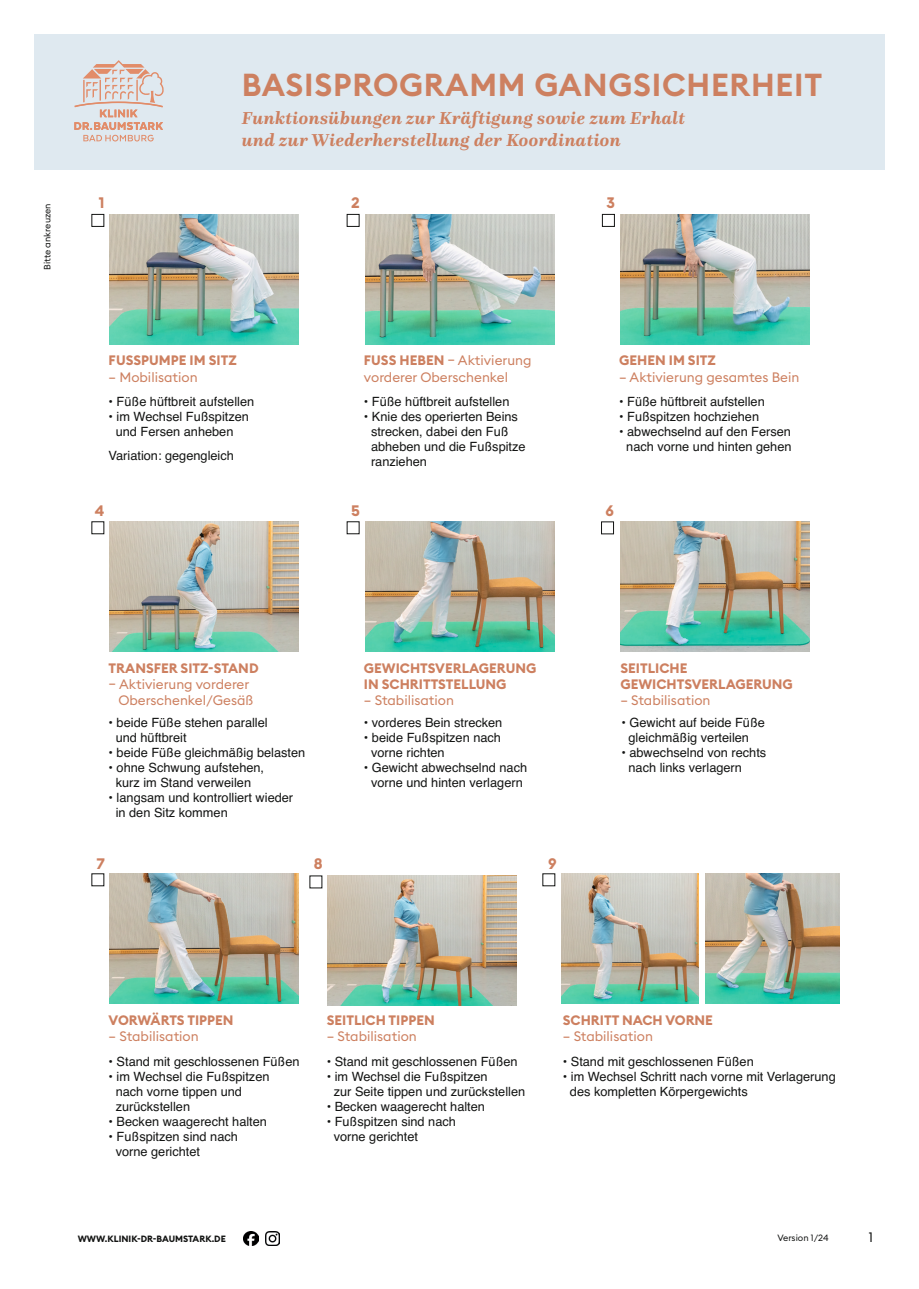
<style>
.page{position:relative;width:919px;height:1289px;background:#fff}
.page>*{position:absolute;margin:0;border:0;box-sizing:border-box;transform-origin:0 0}
._01_Bold_28pt{font:600 31.35px "Euclid Square";letter-spacing:.025em;color:#cd8060}
._01_Bold_28pt-2{font:italic 700 18px "Questa";letter-spacing:.025em;color:#cd8060}
.t1{font:700 15px "Euclid Square";color:#cd8060}
.t2{font:13.5px/16.2px "Euclid Square";color:#cd8060}
.t3{font:700 13.5px "Euclid Square";color:#cd8060}
.t4{font:13.5px "Euclid Square";color:#131413}
.t5{font:12.75px/15px "Helvetica";color:#131413}
.t6{font:700 9px "Euclid Square";color:#131413}
.t7{font:9px "Euclid Square";color:#131413}
.s1{font-weight:700}
</style>
<div class="page">
<div style="left:34px;top:34px;width:850px;height:136px;background:#dfe9f0"></div>
<svg style="left:74px;top:60px;width:90px;height:81px"></svg>
<img style="left:265px;top:1231px;width:14px;height:14px">
<img style="left:244px;top:1231px;width:14px;height:14px">
<img style="left:110px;top:214px;width:189px;height:130px">
<img style="left:110px;top:521px;width:189px;height:130px">
<img style="left:110px;top:873px;width:189px;height:130px">
<img style="left:365px;top:214px;width:189px;height:130px">
<img style="left:365px;top:521px;width:189px;height:130px">
<img style="left:620px;top:214px;width:189px;height:130px">
<img style="left:561px;top:873px;width:137px;height:130px">
<div style="left:91px;top:214px;width:13px;height:13px;border:1px solid #131413"></div>
<div style="left:347px;top:214px;width:12px;height:13px;border:1px solid #131413"></div>
<div style="left:602px;top:214px;width:12px;height:13px;border:1px solid #131413"></div>
<img style="left:620px;top:521px;width:189px;height:130px">
<div style="left:601px;top:521px;width:13px;height:13px;border:1px solid #131413"></div>
<img style="left:328px;top:875px;width:189px;height:130px">
<img style="left:705px;top:873px;width:134px;height:130px">
<p class="t7" style="left:42px;top:270px;width:68px;rotate:-90deg">Bitte ankreuzen</p>
<p class="_01_Bold_28pt" style="left:242px;top:64px;width:582px">BASISPROGRAMM GANGSICHERHEIT</p>
<p class="_01_Bold_28pt-2" style="left:242px;top:107px;width:444px">Funktionsübungen zur Kräftigung sowie zum Erhalt</p>
<p class="_01_Bold_28pt-2" style="left:242px;top:129px;width:380px">und zur Wiederherstellung der Koordination</p>
<p class="t1" style="left:99px;top:193px;width:7px">1</p>
<p class="t1" style="left:351px;top:193px;width:10px">2</p>
<p class="t1" style="left:606px;top:193px;width:10px">3</p>
<p class="t3" style="left:109px;top:352px;width:130px">FUSSPUMPE IM SITZ</p>
<p class="t2" style="left:109px;top:369px;width:90px">– Mobilisation</p>
<p class="t2" style="left:364px;top:352px;width:169px"><span class="s1">FUSS HEBEN</span> – Aktivierung vorderer Oberschenkel</p>
<p class="t3" style="left:619px;top:352px;width:98px">GEHEN IM SITZ</p>
<p class="t2" style="left:619px;top:369px;width:182px">– Aktivierung gesamtes Bein</p>
<p class="t5" style="left:109px;top:394px;width:147px">• Füße hüftbreit aufstellen</p>
<p class="t5" style="left:109px;top:409px;width:142px">• im Wechsel Fußspitzen</p>
<p class="t5" style="left:116px;top:424px;width:119px">und Fersen anheben</p>
<p class="t5" style="left:109px;top:448px;width:127px">Variation: gegengleich</p>
<p class="t5" style="left:364px;top:394px;width:147px">• Füße hüftbreit aufstellen</p>
<p class="t5" style="left:364px;top:409px;width:155px">• Knie des operierten Beins</p>
<p class="t5" style="left:371px;top:424px;width:139px">strecken, dabei den Fuß</p>
<p class="t5" style="left:371px;top:439px;width:156px">abheben und die Fußspitze ranziehen</p>
<p class="t5" style="left:619px;top:394px;width:147px">• Füße hüftbreit aufstellen</p>
<p class="t5" style="left:619px;top:409px;width:141px">• Fußspitzen hochziehen</p>
<p class="t5" style="left:619px;top:424px;width:174px;text-align:center">• abwechselnd auf den Fersen nach vorne und hinten gehen</p>
<p class="t1" style="left:95px;top:501px;width:11px">4</p>
<p class="t1" style="left:351px;top:501px;width:10px">5</p>
<p class="t1" style="left:605px;top:501px;width:10px">6</p>
<p class="t3" style="left:109px;top:659px;width:151px">TRANSFER SITZ-STAND</p>
<p class="t2" style="left:109px;top:676px;width:142px">– Aktivierung vorderer</p>
<p class="t2" style="left:118px;top:692px;width:136px">Oberschenkel/Gesäß</p>
<p class="t5" style="left:109px;top:715px;width:160px">• beide Füße stehen parallel</p>
<p class="t5" style="left:116px;top:730px;width:72px">und hüftbreit</p>
<p class="t5" style="left:109px;top:745px;width:198px">• beide Füße gleichmäßig belasten</p>
<p class="t5" style="left:109px;top:760px;width:157px">• ohne Schwung aufstehen,</p>
<p class="t5" style="left:116px;top:775px;width:137px">kurz im Stand verweilen</p>
<p class="t5" style="left:109px;top:790px;width:186px">• langsam und kontrolliert wieder</p>
<p class="t5" style="left:116px;top:805px;width:113px">in den Sitz kommen</p>
<p class="t1" style="left:96px;top:853px;width:10px">7</p>
<p class="t1" style="left:314px;top:853px;width:10px">8</p>
<p class="t3" style="left:364px;top:659px;width:174px">GEWICHTSVERLAGERUNG</p>
<p class="t3" style="left:364px;top:675px;width:144px">IN SCHRITTSTELLUNG</p>
<p class="t2" style="left:364px;top:692px;width:92px">– Stabilisation</p>
<p class="t5" style="left:364px;top:715px;width:140px">• vorderes Bein strecken</p>
<p class="t5" style="left:364px;top:730px;width:138px">• beide Fußspitzen nach</p>
<p class="t5" style="left:371px;top:745px;width:75px">vorne richten</p>
<p class="t5" style="left:364px;top:760px;width:165px;text-align:center">• Gewicht abwechselnd nach vorne und hinten verlagern</p>
<p class="t1" style="left:548px;top:853px;width:10px">9</p>
<p class="t3" style="left:620px;top:659px;width:68px">SEITLICHE</p>
<p class="t3" style="left:620px;top:675px;width:174px">GEWICHTSVERLAGERUNG</p>
<p class="t2" style="left:620px;top:692px;width:92px">– Stabilisation</p>
<p class="t5" style="left:621px;top:715px;width:145px">• Gewicht auf beide Füße</p>
<p class="t5" style="left:628px;top:730px;width:122px">gleichmäßig verteilen</p>
<p class="t5" style="left:621px;top:745px;width:146px">• abwechselnd von rechts</p>
<p class="t5" style="left:628px;top:760px;width:115px">nach links verlagern</p>
<p class="t3" style="left:109px;top:1011px;width:126px">VORWÄRTS TIPPEN</p>
<p class="t2" style="left:109px;top:1028px;width:92px">– Stabilisation</p>
<p class="t3" style="left:326px;top:1011px;width:110px">SEITLICH TIPPEN</p>
<p class="t2" style="left:326px;top:1028px;width:92px">– Stabilisation</p>
<p class="t3" style="left:562px;top:1011px;width:152px">SCHRITT NACH VORNE</p>
<p class="t2" style="left:562px;top:1028px;width:92px">– Stabilisation</p>
<p class="t5" style="left:109px;top:1054px;width:192px">• Stand mit geschlossenen Füßen</p>
<p class="t5" style="left:109px;top:1069px;width:162px">• im Wechsel die Fußspitzen</p>
<p class="t5" style="left:116px;top:1084px;width:128px">nach vorne tippen und</p>
<p class="t5" style="left:116px;top:1099px;width:76px">zurückstellen</p>
<p class="t5" style="left:109px;top:1114px;width:160px">• Becken waagerecht halten</p>
<p class="t5" style="left:109px;top:1129px;width:131px">• Fußspitzen sind nach</p>
<p class="t5" style="left:116px;top:1144px;width:86px">vorne gerichtet</p>
<p class="t5" style="left:326px;top:1054px;width:192px">• Stand mit geschlossenen Füßen</p>
<p class="t5" style="left:326px;top:1069px;width:162px">• im Wechsel die Fußspitzen</p>
<p class="t5" style="left:334px;top:1084px;width:193px">zur Seite tippen und zurückstellen</p>
<p class="t5" style="left:326px;top:1099px;width:160px">• Becken waagerecht halten</p>
<p class="t5" style="left:326px;top:1114px;width:131px">• Fußspitzen sind nach</p>
<p class="t5" style="left:334px;top:1129px;width:86px">vorne gerichtet</p>
<p class="t5" style="left:562px;top:1054px;width:192px">• Stand mit geschlossenen Füßen</p>
<p class="t5" style="left:570px;top:1069px;width:267px;text-indent:-7px">• im Wechsel Schritt nach vorne mit Verlagerung des kompletten Körpergewichts</p>
<p class="t6" style="left:78px;top:1232px;width:150px">WWW.KLINIK-DR-BAUMSTARK.DE</p>
<p class="t7" style="left:777px;top:1231px;width:53px">Version 1/24</p>
<p class="t4" style="left:868px;top:1227px;width:6px">1</p>
</div>
